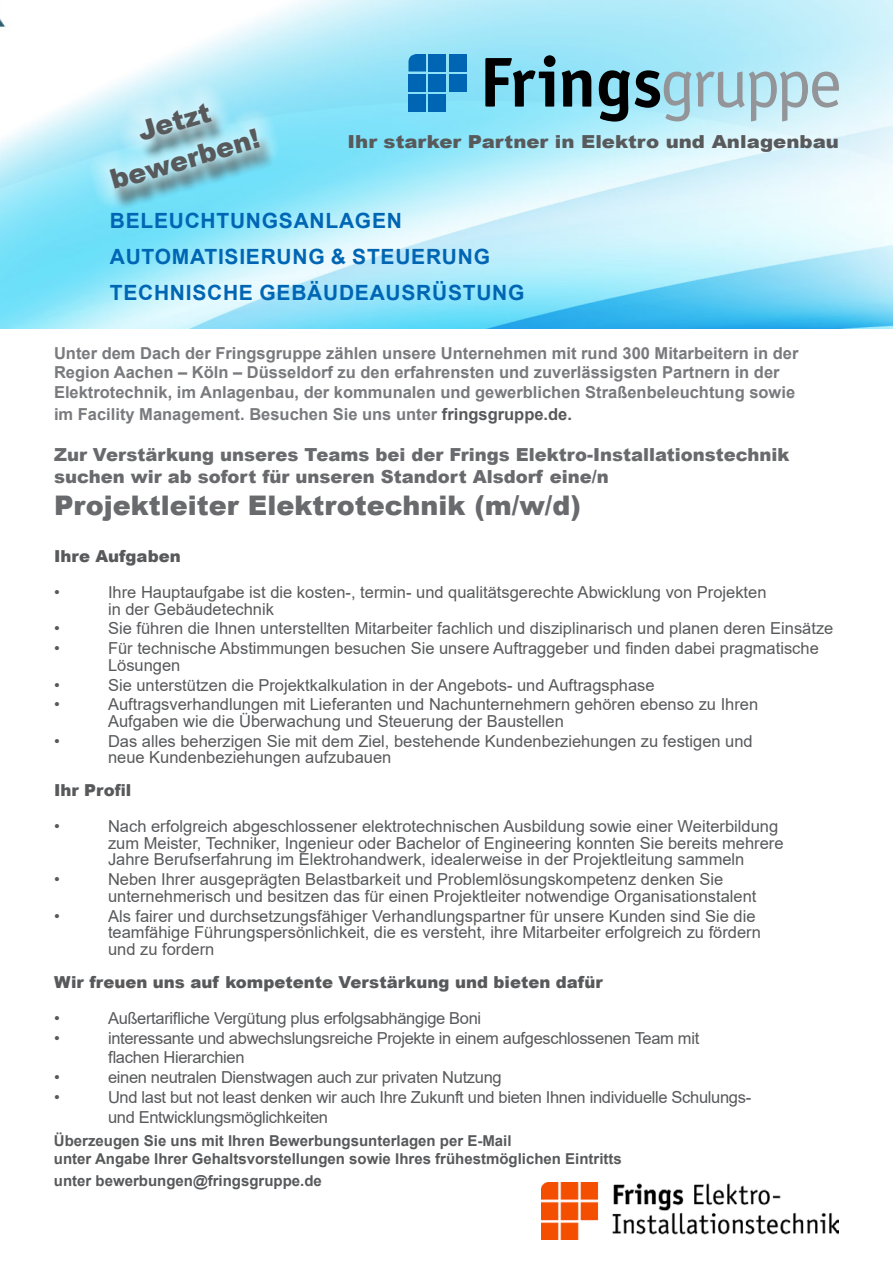
<style>
.page{position:relative;width:893px;height:1263px;background:#fff}
.page>*{position:absolute;margin:0;border:0;box-sizing:border-box;transform-origin:0 0}
.t1{font:900 27px "Arial";color:#696a6d}
.t2{font:900 27px "Arial";color:#58595b}
.t3{font:700 21px "Arial";letter-spacing:.035em;color:#0066b3}
.t4{font:900 18px "Arial";color:#696a6d}
.t5{font:900 18px "Arial";color:#58595b;scale:1.1 1}
.t6{font:16.5px/16.5px "Arial";color:#58595b}
.t7{font:16.5px "Arial";letter-spacing:-.02em;color:#58595b}
.t8{font:700 16.5px "Arial";color:#797a7d}
.t9{font:900 16.5px "Arial";color:#58595b}
.t10{font:700 15px "Arial";color:#58595b}
.s1{color:#58595b}
</style>
<div class="page">
<img style="left:0;top:0;width:893px;height:329px">
<div style="left:429px;top:54px;width:17px;height:18px;background:#0066b3"></div>
<div style="left:449px;top:54px;width:17px;height:18px;background:#0066b3"></div>
<div style="left:449px;top:74px;width:17px;height:18px;background:#0066b3"></div>
<div style="left:429px;top:74px;width:17px;height:18px;background:#0066b3"></div>
<div style="left:429px;top:94px;width:17px;height:18px;background:#0066b3"></div>
<div style="left:408px;top:74px;width:18px;height:18px;background:#0066b3"></div>
<div style="left:408px;top:94px;width:18px;height:18px;background:#0066b3"></div>
<svg style="left:408px;top:54px;width:18px;height:18px"></svg>
<svg style="left:485px;top:55px;width:70px;height:52px;background:#50818e"></svg>
<svg style="left:562px;top:70px;width:29px;height:37px"></svg>
<svg style="left:599px;top:70px;width:240px;height:52px;background:#97bac3"></svg>
<svg style="left:73px;top:65px;width:214px;height:150px;background:#a5e2f0"></svg>
<img style="left:542px;top:1183px;width:297px;height:56px">
<p class="t2" style="left:133px;top:113px;width:76px;rotate:-16deg">Jetzt</p>
<p class="t2" style="left:106px;top:161px;width:156px;rotate:-16deg">bewerben!</p>
<p class="t5" style="left:348px;top:128px;width:448px">Ihr starker Partner in Elektro und Anlagenbau</p>
<p class="t3" style="left:110px;top:206px;width:294px">BELEUCHTUNGSANLAGEN</p>
<p class="t3" style="left:110px;top:242px;width:382px">AUTOMATISIERUNG &amp; STEUERUNG</p>
<p class="t3" style="left:110px;top:278px;width:416px">TECHNISCHE GEBÄUDEAUSRÜSTUNG</p>
<p class="t8" style="left:54px;top:341px;width:746px">Unter dem Dach der Fringsgruppe zählen unsere Unternehmen mit rund 300 Mitarbeitern in der</p>
<p class="t8" style="left:54px;top:361px;width:727px">Region Aachen – Köln – Düsseldorf zu den erfahrensten und zuverlässigsten Partnern in der</p>
<p class="t8" style="left:54px;top:381px;width:743px">Elektrotechnik, im Anlagenbau, der kommunalen und gewerblichen Straßenbeleuchtung sowie</p>
<p class="t8" style="left:54px;top:402px;width:520px">im Facility Management. Besuchen Sie uns unter <span class="s1">fringsgruppe.de.</span></p>
<p class="t4" style="left:54px;top:442px;width:737px">Zur Verstärkung unseres Teams bei der Frings Elektro-Installationstechnik</p>
<p class="t4" style="left:54px;top:463px;width:556px">suchen wir ab sofort für unseren Standort Alsdorf eine/n</p>
<p class="t1" style="left:54px;top:486px;width:528px">Projektleiter Elektrotechnik (m/w/d)</p>
<p class="t9" style="left:54px;top:544px;width:128px">Ihre Aufgaben</p>
<p class="t6" style="left:54px;top:584px;width:7px">•</p>
<p class="t6" style="left:108px;top:584px;width:660px">Ihre Hauptaufgabe ist die kosten-, termin- und qualitätsgerechte Abwicklung von Projekten</p>
<p class="t6" style="left:108px;top:600px;width:168px">in der Gebäudetechnik</p>
<p class="t6" style="left:54px;top:620px;width:7px">•</p>
<p class="t6" style="left:108px;top:620px;width:727px">Sie führen die Ihnen unterstellten Mitarbeiter fachlich und disziplinarisch und planen deren Einsätze</p>
<p class="t6" style="left:54px;top:640px;width:7px">•</p>
<p class="t6" style="left:108px;top:640px;width:712px">Für technische Abstimmungen besuchen Sie unsere Auftraggeber und finden dabei pragmatische<br>Lösungen</p>
<p class="t6" style="left:54px;top:676px;width:7px">•</p>
<p class="t6" style="left:108px;top:676px;width:548px">Sie unterstützen die Projektkalkulation in der Angebots- und Auftragsphase</p>
<p class="t6" style="left:54px;top:696px;width:7px">•</p>
<p class="t6" style="left:108px;top:696px;width:652px">Auftragsverhandlungen mit Lieferanten und Nachunternehmern gehören ebenso zu Ihren</p>
<p class="t6" style="left:108px;top:713px;width:457px">Aufgaben wie die Überwachung und Steuerung der Baustellen</p>
<p class="t6" style="left:54px;top:732px;width:7px">•</p>
<p class="t6" style="left:108px;top:732px;width:646px">Das alles beherzigen Sie mit dem Ziel, bestehende Kundenbeziehungen zu festigen und</p>
<p class="t6" style="left:108px;top:749px;width:285px">neue Kundenbeziehungen aufzubauen</p>
<p class="t9" style="left:54px;top:778px;width:79px">Ihr Profil</p>
<p class="t6" style="left:54px;top:818px;width:7px">•</p>
<p class="t6" style="left:108px;top:818px;width:677px">Nach erfolgreich abgeschlossener elektrotechnischen Ausbildung sowie einer Weiterbildung zum Meister, Techniker, Ingenieur oder Bachelor of Engineering konnten Sie bereits mehrere</p>
<p class="t6" style="left:108px;top:851px;width:638px">Jahre Berufserfahrung im Elektrohandwerk, idealerweise in der Projektleitung sammeln</p>
<p class="t6" style="left:54px;top:871px;width:7px">•</p>
<p class="t6" style="left:108px;top:871px;width:617px">Neben Ihrer ausgeprägten Belastbarkeit und Problemlösungskompetenz denken Sie</p>
<p class="t6" style="left:108px;top:888px;width:650px">unternehmerisch und besitzen das für einen Projektleiter notwendige Organisationstalent</p>
<p class="t6" style="left:54px;top:907px;width:7px">•</p>
<p class="t6" style="left:108px;top:907px;width:649px">Als fairer und durchsetzungsfähiger Verhandlungspartner für unsere Kunden sind Sie die</p>
<p class="t6" style="left:108px;top:924px;width:654px">teamfähige Führungspersönlichkeit, die es versteht, ihre Mitarbeiter erfolgreich zu fördern</p>
<p class="t6" style="left:108px;top:940px;width:108px">und zu fordern</p>
<p class="t9" style="left:54px;top:970px;width:550px">Wir freuen uns auf kompetente Verstärkung und bieten dafür</p>
<p class="t6" style="left:54px;top:1010px;width:7px">•</p>
<p class="t7" style="left:108px;top:1007px;width:375px">Außertarifliche Vergütung plus erfolgsabhängige Boni</p>
<p class="t6" style="left:54px;top:1029px;width:7px">•</p>
<p class="t7" style="left:108px;top:1026px;width:593px">interessante und abwechslungsreiche Projekte in einem aufgeschlossenen Team mit</p>
<p class="t7" style="left:108px;top:1046px;width:138px">flachen Hierarchien</p>
<p class="t6" style="left:54px;top:1069px;width:7px">•</p>
<p class="t7" style="left:108px;top:1066px;width:395px">einen neutralen Dienstwagen auch zur privaten Nutzung</p>
<p class="t6" style="left:54px;top:1089px;width:7px">•</p>
<p class="t7" style="left:108px;top:1086px;width:645px">Und last but not least denken wir auch Ihre Zukunft und bieten Ihnen individuelle Schulungs-</p>
<p class="t7" style="left:108px;top:1106px;width:222px">und Entwicklungsmöglichkeiten</p>
<p class="t10" style="left:54px;top:1130px;width:459px">Überzeugen Sie uns mit Ihren Bewerbungsunterlagen per E-Mail</p>
<p class="t10" style="left:54px;top:1148px;width:569px">unter Angabe Ihrer Gehaltsvorstellungen sowie Ihres frühestmöglichen Eintritts</p>
<p class="t10" style="left:54px;top:1170px;width:269px">unter bewerbungen@fringsgruppe.de</p>
</div>
